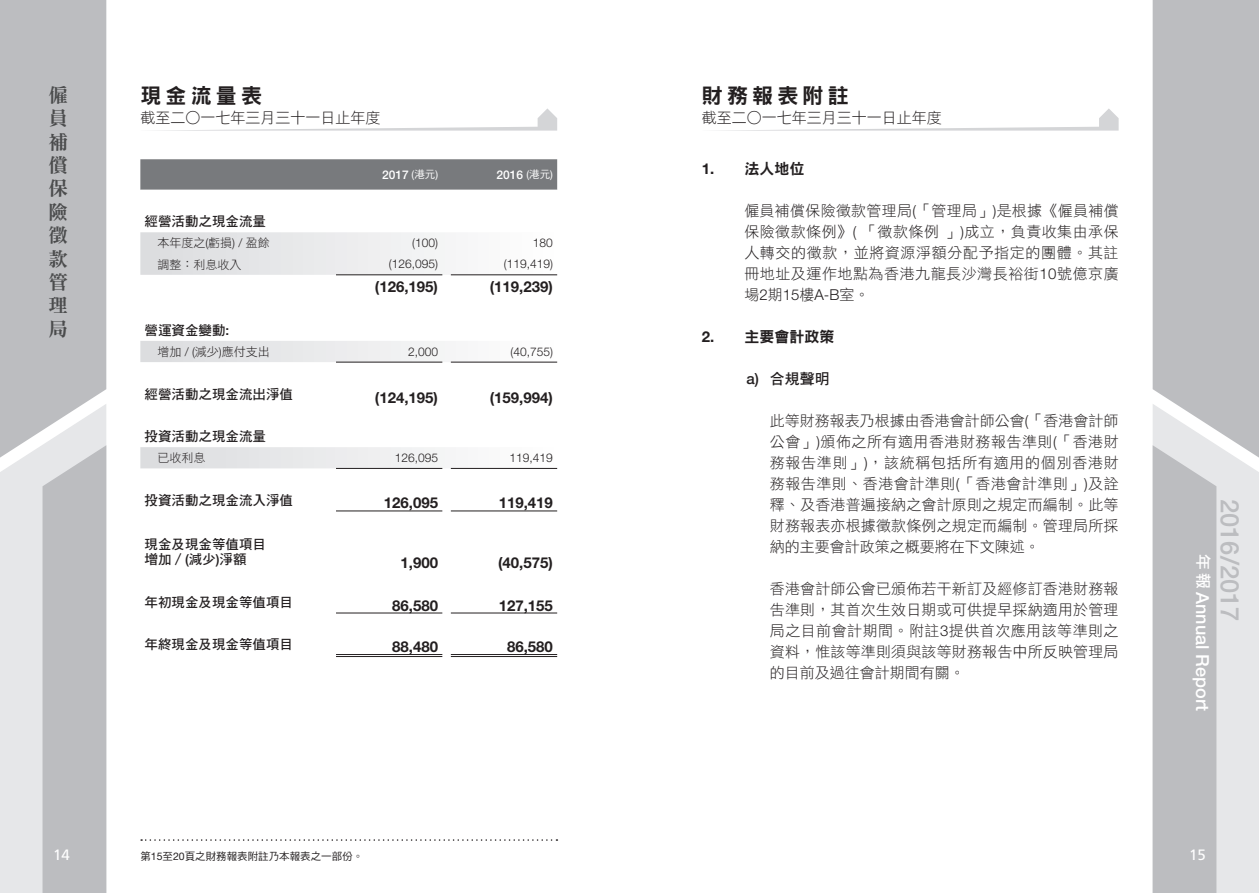
<style>
.page{position:relative;width:1259px;height:893px;background:#fff}
.page>*{position:absolute;margin:0;border:0;box-sizing:border-box;transform-origin:0 0}
.t1{font:500 25.5px "Helvetica Neue LT Std";color:#bcbdc0}
.t2{font:21px "DF Hei Std W9";letter-spacing:.2em;color:#231f20}
.t3{font:19.5px/23.4px "DF Ming HK W9";color:#4b4c4d;text-align:justify}
.t4{font:500 18px "Helvetica Neue LT Std";color:#fff}
.t5{font:15px/21px "DF Hei Std W3";letter-spacing:.01em;color:#231f20;text-align:justify}
.t6{font:700 15px "Helvetica Neue LT Std";color:#231f20}
.t7{font:15px "DF Hei Std W9";color:#231f20}
.t8{font:300 15px "Helvetica Neue LT Std";color:#231f20}
.t9{font:15px "DF Hei HK W7";color:#231f20}
.t10{font:15px "Frutiger";color:#fff}
.t11{font:13.5px/15.8px "DF Hei HK W7";color:#231f20}
.t12{font:300 12px "Helvetica Neue LT Std";color:#231f20}
.t13{font:12px "DF Hei Std W3";color:#231f20}
.t14{font:500 12px "Helvetica Neue LT Std";color:#fff}
.t15{font:10.5px "DF Hei Std W5";color:#231f20}
.s1{font-family:"DF Hei HK W3"}
.s2{font-weight:400;font-size:10.5px}
.s3{font-family:"DF Hei Std W5";font-weight:400;font-size:10.5px}
.s4{font-family:"Helvetica Neue LT Std";font-weight:300}
.s5{font-family:"Helvetica Neue LT Std";font-weight:500}
.s6{font-family:"Helvetica Neue LT Std";font-weight:700}
.s7{font-family:"DF Hei Std W3";font-weight:400}
.s8{font-family:"DF Li Hei HK W5";font-weight:400;font-size:15.75px}
.s9{font-family:"Helvetica Neue LT Std"}
</style>
<div class="page">
<div style="left:0;top:0;width:106px;height:388px;background:#bcbdc0"></div>
<svg style="left:0;top:388px;width:106px;height:505px;background:#cecfd1"></svg>
<div style="left:1152px;top:0;width:107px;height:388px;background:#bcbdc0"></div>
<svg style="left:1152px;top:388px;width:107px;height:505px;background:#cecfd2"></svg>
<svg style="left:140px;top:159px;width:417px;height:31px;background:#7b7d80"></svg>
<svg style="left:140px;top:232px;width:417px;height:236px"></svg>
<hr style="left:336px;top:274px;width:106px;height:1px;background:#231f20">
<hr style="left:336px;top:362px;width:106px;height:1px;background:#231f20">
<hr style="left:336px;top:468px;width:106px;height:1px;background:#231f20">
<hr style="left:336px;top:511px;width:106px;height:1px;background:#231f20">
<hr style="left:451px;top:274px;width:106px;height:1px;background:#231f20">
<hr style="left:451px;top:362px;width:106px;height:1px;background:#231f20">
<hr style="left:451px;top:468px;width:106px;height:1px;background:#231f20">
<hr style="left:451px;top:511px;width:106px;height:1px;background:#231f20">
<hr style="left:336px;top:656px;width:106px;height:1px;background:#231f20">
<hr style="left:451px;top:656px;width:106px;height:1px;background:#231f20">
<svg style="left:336px;top:613px;width:221px;height:42px"></svg>
<hr style="left:451px;top:613px;width:106px;height:1px;background:#231f20">
<hr style="left:336px;top:613px;width:106px;height:1px;background:#231f20">
<svg style="left:159px;top:108px;width:398px;height:23px"></svg>
<svg style="left:141px;top:839px;width:416px;height:2px"></svg>
<svg style="left:721px;top:109px;width:397px;height:22px"></svg>
<h3 class="t3" style="left:49px;top:83px;width:20px">僱員補償保險徵款管理局</h3>
<h2 class="t2" style="left:140px;top:84px;width:123px">現金流量表</h2>
<p class="t5" style="left:140px;top:107px;width:242px">截至二<span class="s1">○</span>一七年三月三十一日止年度</p>
<p class="t14" style="left:382px;top:167px;width:58px">2017 <span class="s2">(</span><span class="s3">港元</span><span class="s2">)</span></p>
<p class="t14" style="left:496px;top:167px;width:58px">2016 <span class="s2">(</span><span class="s3">港元</span><span class="s2">)</span></p>
<p class="t11" style="left:145px;top:213px;width:123px">經營活動之現金流量</p>
<p class="t13" style="left:157px;top:236px;width:114px">本年度之<span class="s4">(</span>虧損<span class="s4">) /</span> 盈餘</p>
<p class="t12" style="left:412px;top:236px;width:27px">(100)</p>
<p class="t12" style="left:533px;top:236px;width:22px">180</p>
<p class="t13" style="left:157px;top:258px;width:85px">調整：利息收入</p>
<p class="t12" style="left:389px;top:257px;width:51px">(126,095)</p>
<p class="t12" style="left:504px;top:257px;width:51px">(119,419)</p>
<p class="t6" style="left:375px;top:277px;width:65px">(126,195)</p>
<p class="t6" style="left:490px;top:277px;width:65px">(119,239)</p>
<p class="t11" style="left:145px;top:322px;width:86px">營運資金變動<span class="s5">:</span></p>
<p class="t13" style="left:157px;top:345px;width:114px">增加 <span class="s4">/ (</span>減少<span class="s4">)</span>應付支出</p>
<p class="t12" style="left:408px;top:344px;width:32px">2,000</p>
<p class="t12" style="left:510px;top:344px;width:44px">(40,755)</p>
<p class="t11" style="left:145px;top:386px;width:150px">經營活動之現金流出淨值</p>
<p class="t6" style="left:375px;top:388px;width:65px">(124,195)</p>
<p class="t6" style="left:490px;top:388px;width:65px">(159,994)</p>
<p class="t11" style="left:145px;top:428px;width:123px">投資活動之現金流量</p>
<p class="t13" style="left:157px;top:451px;width:49px">已收利息</p>
<p class="t12" style="left:395px;top:450px;width:45px">126,095</p>
<p class="t12" style="left:509px;top:450px;width:45px">119,419</p>
<p class="t11" style="left:145px;top:492px;width:150px">投資活動之現金流入淨值</p>
<p class="t6" style="left:384px;top:494px;width:56px">126,095</p>
<p class="t6" style="left:499px;top:494px;width:56px">119,419</p>
<p class="t11" style="left:145px;top:536px;width:123px">現金及現金等值項目增加／<span class="s5">(</span>減少<span class="s5">)</span>淨額</p>
<p class="t6" style="left:400px;top:554px;width:39px">1,900</p>
<p class="t6" style="left:498px;top:554px;width:56px">(40,575)</p>
<p class="t11" style="left:145px;top:594px;width:150px">年初現金及現金等值項目</p>
<p class="t6" style="left:392px;top:596px;width:47px">86,580</p>
<p class="t6" style="left:499px;top:596px;width:56px">127,155</p>
<p class="t11" style="left:145px;top:636px;width:150px">年終現金及現金等值項目</p>
<p class="t6" style="left:392px;top:637px;width:47px">88,480</p>
<p class="t6" style="left:507px;top:637px;width:47px">86,580</p>
<h2 class="t2" style="left:702px;top:84px;width:148px">財務報表附註</h2>
<p class="t5" style="left:702px;top:107px;width:241px">截至二<span class="s1">○</span>一七年三月三十一日止年度</p>
<p class="t7" style="left:702px;top:160px;width:104px"><span class="s6">1.</span> 法人地位</p>
<p class="t5" style="left:744px;top:200px;width:376px">僱員補償保險徵款管理局<span class="s4">(</span>「管理局」<span class="s4">)</span>是根據《僱員補償保險徵款條例》<span class="s4">(</span> 「徵款條例 」<span class="s4">)</span>成立，負責收集由承保人轉交的徵款，並將資源淨額分配予指定的團體。其註冊地址及運作地點為香港九龍長沙灣長裕街<span class="s4">10</span>號億京廣</p>
<p class="t8" style="left:744px;top:285px;width:127px"><span class="s7">場</span>2<span class="s7">期</span>15<span class="s7">樓</span>A-B<span class="s7">室。</span></p>
<p class="t7" style="left:702px;top:328px;width:134px"><span class="s6">2.</span> 主要會計政策</p>
<p class="t9" style="left:746px;top:370px;width:85px"><span class="s5">a)</span> 合規聲明</p>
<p class="t5" style="left:770px;top:410px;width:350px">此等財務報表乃根據由香港會計師公會<span class="s4">(</span>「香港會計師公會」<span class="s4">)</span>頒佈之所有適用香港財務報告準則<span class="s4">(</span>「香港財務報告準則」<span class="s4">)</span>，該統稱包括所有適用的個別香港財務報告準則、香港會計準則<span class="s4">(</span>「香港會計準則」<span class="s4">)</span>及詮釋、及香港普遍接納之會計原則之規定而編制。此等財務報表亦根據徵款條例之規定而編制。管理局所採納的主要會計政策之概要將在下文陳述。</p>
<p class="t5" style="left:770px;top:578px;width:350px">香港會計師公會已頒佈若干新訂及經修訂香港財務報告準則，其首次生效日期或可供提早採納適用於管理局之目前會計期間。附註<span class="s4">3</span>提供首次應用該等準則之資料，惟該等準則須與該等財務報告中所反映管理局的目前及過往會計期間有關。</p>
<p class="t4" style="left:1213px;top:554px;width:158px;rotate:90deg"><span class="s8">年報</span> Annual Report</p>
<h1 class="t1" style="left:1245px;top:499px;width:124px;rotate:90deg">2016/2017</h1>
<p class="t10" style="left:53px;top:846px;width:18px">14</p>
<p class="t10" style="left:1189px;top:846px;width:18px">15</p>
<p class="t15" style="left:140px;top:850px;width:224px">第<span class="s9">15</span>至<span class="s9">20</span>頁之財務報表附註乃本報表之一部份。</p>
</div>
